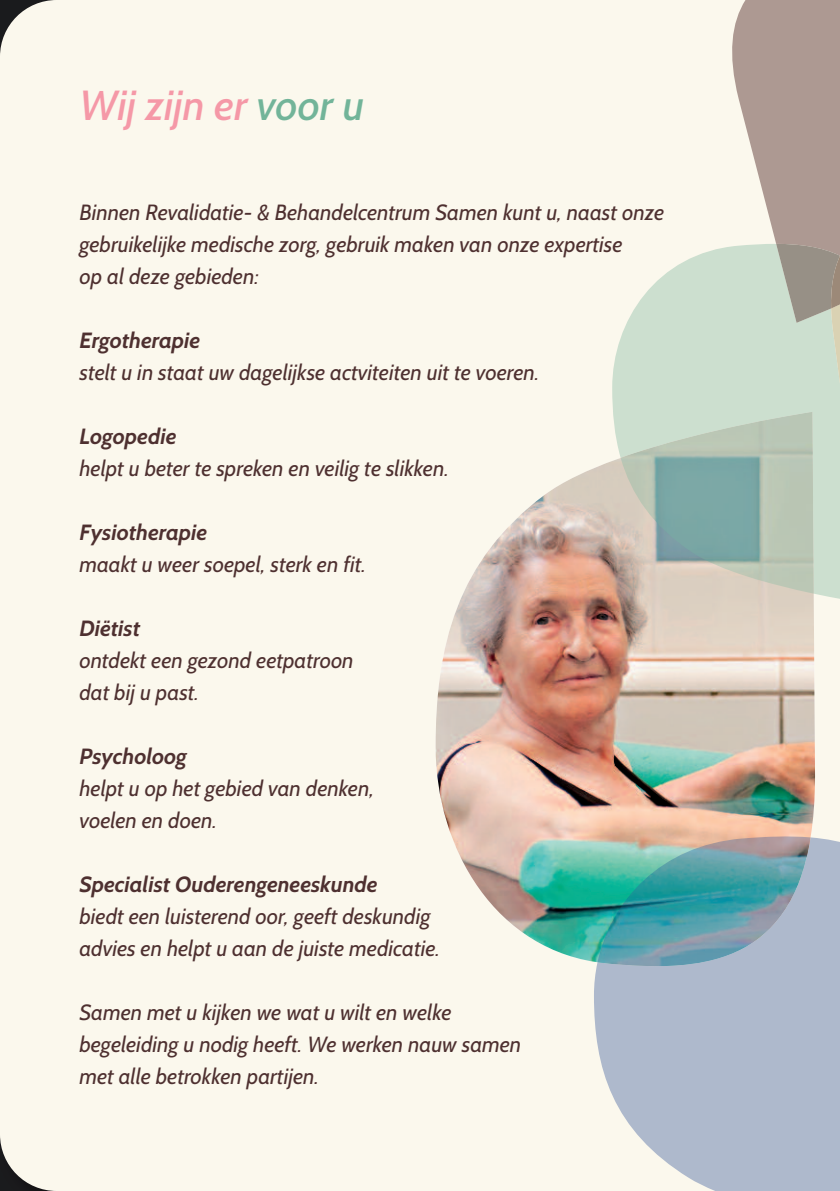
<style>
.page{position:relative;width:840px;height:1191px;background:#fff}
.page>*{position:absolute;margin:0;border:0;box-sizing:border-box;transform-origin:0 0}
.t1{font:italic 500 42px "Cabin";color:#f598a7}
.t2{font:italic 22px/32px "Cabin";color:#4e3030}
.t3{font:italic 700 22px "Cabin";color:#4e3030}
.s1{color:#72b499}
</style>
<div class="page">
<div style="left:0;top:0;width:839px;height:1191px;background:#fbf8ed"></div>
<img style="left:435px;top:412px;width:379px;height:554px">
<svg style="left:593px;top:837px;width:246px;height:354px;background:#b5bfcf"></svg>
<img style="left:597px;top:836px;width:213px;height:130px">
<svg style="left:612px;top:244px;width:227px;height:363px;background:#d5dfd0"></svg>
<img style="left:620px;top:412px;width:193px;height:181px">
<svg style="left:727px;top:0;width:112px;height:540px;background:#bbbcb1"></svg>
<h1 class="t1" style="left:79px;top:91px;width:286px">Wij zijn er <span class="s1">voor u</span></h1>
<p class="t2" style="left:79px;top:199px;width:586px">Binnen Revalidatie- &amp; Behandelcentrum Samen kunt u, naast onze gebruikelijke medische zorg, gebruik maken van onze expertise<br>op al deze gebieden:</p>
<p class="t3" style="left:79px;top:332px;width:122px">Ergotherapie</p>
<p class="t2" style="left:79px;top:359px;width:461px">stelt u in staat uw dagelijkse actviteiten uit te voeren.</p>
<p class="t3" style="left:79px;top:428px;width:98px">Logopedie</p>
<p class="t2" style="left:79px;top:455px;width:371px">helpt u beter te spreken en veilig te slikken.</p>
<p class="t3" style="left:79px;top:524px;width:129px">Fysiotherapie</p>
<p class="t2" style="left:79px;top:551px;width:288px">maakt u weer soepel, sterk en fit.</p>
<p class="t3" style="left:79px;top:620px;width:62px">Diëtist</p>
<p class="t2" style="left:79px;top:647px;width:275px">ontdekt een gezond eetpatroon dat bij u past.</p>
<p class="t3" style="left:79px;top:748px;width:109px">Psycholoog</p>
<p class="t2" style="left:79px;top:775px;width:296px">helpt u op het gebied van denken, voelen en doen.</p>
<p class="t3" style="left:79px;top:876px;width:299px">Specialist Ouderengeneeskunde</p>
<p class="t2" style="left:79px;top:903px;width:362px">biedt een luisterend oor, geeft deskundig advies en helpt u aan de juiste medicatie.</p>
<p class="t2" style="left:79px;top:999px;width:443px">Samen met u kijken we wat u wilt en welke begeleiding u nodig heeft. We werken nauw samen met alle betrokken partijen.</p>
</div>
